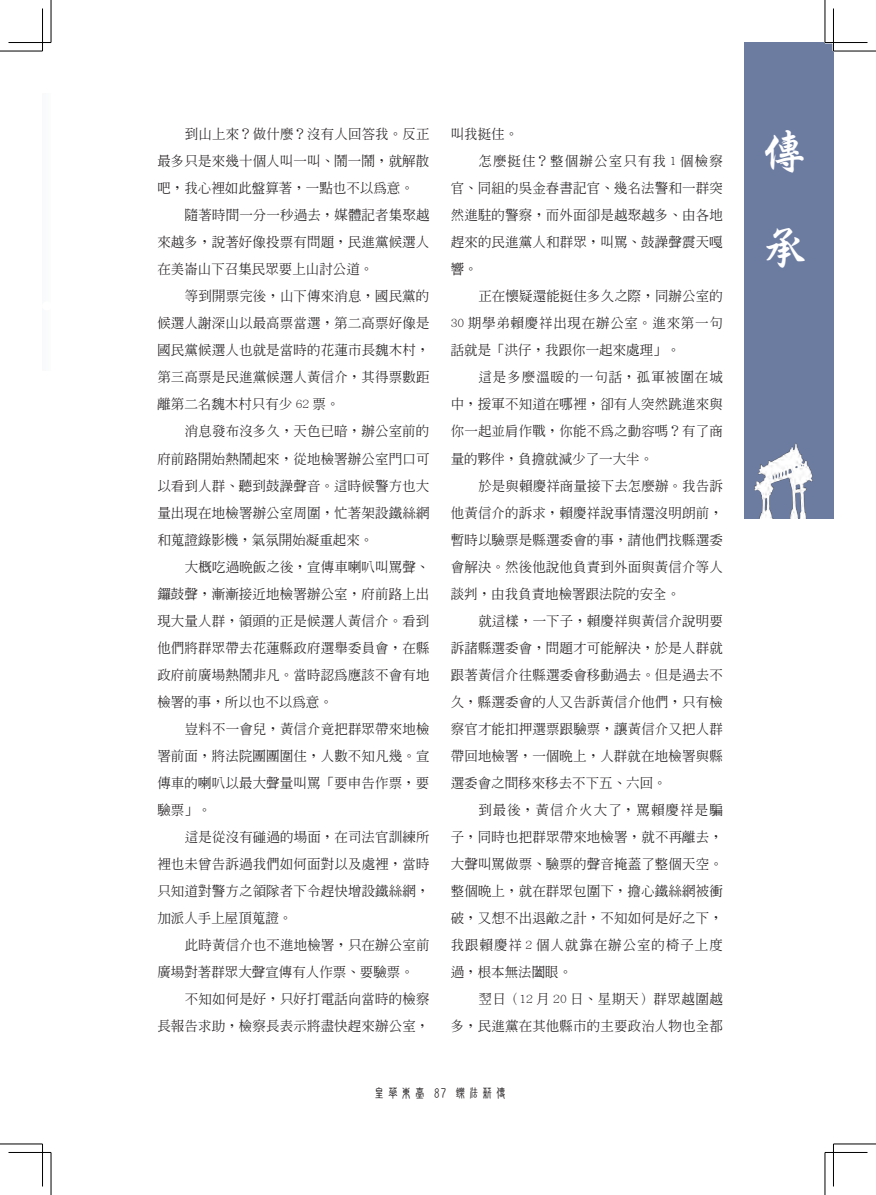
<style>
.page{position:relative;width:876px;height:1195px;background:#fff}
.page>*{position:absolute;margin:0;border:0;box-sizing:border-box;transform-origin:0 0}
.t1{font:48px/96px "DF Xing Kai W5 WIN BF";color:#fff}
.內文1{font:500 13.5px/27px "Inn Ming";letter-spacing:.01em;color:#231f20;text-align:justify}
.t2{font:13.5px "DF New Chuan W5 WIN BF";color:#231f20}
</style>
<div class="page">
<div style="left:43px;top:94px;width:8px;height:277px;background:#fafbfc"></div>
<div style="left:744px;top:43px;width:89px;height:476px;background:#6c7ca1"></div>
<img style="left:754px;top:443px;width:59px;height:76px">
<hr style="left:825px;top:41px;width:42px;height:3px;background:#fff">
<hr style="left:832px;top:9px;width:2px;height:42px;background:#fff">
<hr style="left:0;top:51px;width:43px;height:1px;background:#000">
<hr style="left:833px;top:51px;width:43px;height:1px;background:#000">
<hr style="left:0;top:1144px;width:43px;height:1px;background:#000">
<hr style="left:833px;top:1144px;width:43px;height:1px;background:#000">
<hr style="left:51px;top:0;width:1px;height:43px;background:#000">
<hr style="left:51px;top:1152px;width:1px;height:43px;background:#000">
<hr style="left:825px;top:0;width:1px;height:43px;background:#000">
<hr style="left:825px;top:1152px;width:1px;height:43px;background:#000">
<hr style="left:9px;top:42px;width:42px;height:1px;background:#000">
<hr style="left:825px;top:42px;width:42px;height:1px;background:#000">
<hr style="left:9px;top:1152px;width:42px;height:1px;background:#000">
<hr style="left:825px;top:1152px;width:42px;height:1px;background:#000">
<hr style="left:42px;top:9px;width:1px;height:42px;background:#000">
<hr style="left:42px;top:1144px;width:1px;height:42px;background:#000">
<hr style="left:833px;top:9px;width:1px;height:42px;background:#000">
<hr style="left:833px;top:1144px;width:1px;height:42px;background:#000">
<p class="內文1" style="left:157px;top:121px;width:274px;text-indent:28px">到山上來？做什麼？沒有人回答我。反正最多只是來幾十個人叫一叫、鬧一鬧，就解散吧，我心裡如此盤算著，一點也不以為意。</p>
<p class="內文1" style="left:157px;top:202px;width:274px;text-indent:28px">隨著時間一分一秒過去，媒體記者集聚越來越多，說著好像投票有問題，民進黨候選人在美崙山下召集民眾要上山討公道。</p>
<p class="內文1" style="left:157px;top:283px;width:274px;text-indent:28px">等到開票完後，山下傳來消息，國民黨的候選人謝深山以最高票當選，第二高票好像是國民黨候選人也就是當時的花蓮市長魏木村，第三高票是民進黨候選人黃信介，其得票數距離第二名魏木村只有少 62 票。</p>
<p class="內文1" style="left:157px;top:418px;width:274px;text-indent:28px">消息發布沒多久，天色已暗，辦公室前的府前路開始熱鬧起來，從地檢署辦公室門口可以看到人群、聽到鼓譟聲音。這時候警方也大量出現在地檢署辦公室周圍，忙著架設鐵絲網和蒐證錄影機，氣氛開始凝重起來。</p>
<p class="內文1" style="left:157px;top:553px;width:274px;text-indent:28px">大概吃過晚飯之後，宣傳車喇叭叫罵聲、鑼鼓聲，漸漸接近地檢署辦公室，府前路上出現大量人群，領頭的正是候選人黃信介。看到他們將群眾帶去花蓮縣政府選舉委員會，在縣政府前廣場熱鬧非凡。當時認為應該不會有地檢署的事，所以也不以為意。</p>
<p class="內文1" style="left:157px;top:715px;width:274px;text-indent:28px">豈料不一會兒，黃信介竟把群眾帶來地檢署前面，將法院團團圍住，人數不知凡幾。宣傳車的喇叭以最大聲量叫罵「要申告作票，要驗票」。</p>
<p class="內文1" style="left:157px;top:823px;width:274px;text-indent:28px">這是從沒有碰過的場面，在司法官訓練所裡也未曾告訴過我們如何面對以及處裡，當時只知道對警方之領隊者下令趕快增設鐵絲網，加派人手上屋頂蒐證。</p>
<p class="內文1" style="left:157px;top:931px;width:274px;text-indent:28px">此時黃信介也不進地檢署，只在辦公室前廣場對著群眾大聲宣傳有人作票、要驗票。</p>
<p class="內文1" style="left:157px;top:985px;width:274px;text-align:right">不知如何是好，只好打電話向當時的檢察<br>長報告求助，檢察長表示將盡快趕來辦公室，</p>
<p class="內文1" style="left:451px;top:121px;width:69px">叫我挺住。</p>
<p class="內文1" style="left:451px;top:148px;width:274px;text-indent:28px">怎麼挺住？整個辦公室只有我 1 個檢察官、同組的吳金春書記官、幾名法警和一群突然進駐的警察，而外面卻是越聚越多、由各地趕來的民進黨人和群眾，叫罵、鼓譟聲震天嘎響。</p>
<p class="內文1" style="left:451px;top:283px;width:274px;text-indent:28px">正在懷疑還能挺住多久之際，同辦公室的30 期學弟賴慶祥出現在辦公室。進來第一句話就是「洪仔，我跟你一起來處理」。</p>
<p class="內文1" style="left:451px;top:364px;width:274px;text-indent:28px">這是多麼溫暖的一句話，孤軍被圍在城中，援軍不知道在哪裡，卻有人突然跳進來與你一起並肩作戰，你能不為之動容嗎？有了商量的夥伴，負擔就減少了一大半。</p>
<p class="內文1" style="left:451px;top:472px;width:274px;text-indent:28px">於是與賴慶祥商量接下去怎麼辦。我告訴他黃信介的訴求，賴慶祥說事情還沒明朗前，暫時以驗票是縣選委會的事，請他們找縣選委會解決。然後他說他負責到外面與黃信介等人談判，由我負責地檢署跟法院的安全。</p>
<p class="內文1" style="left:451px;top:607px;width:274px;text-indent:28px">就這樣，一下子，賴慶祥與黃信介說明要訴諸縣選委會，問題才可能解決，於是人群就跟著黃信介往縣選委會移動過去。但是過去不久，縣選委會的人又告訴黃信介他們，只有檢察官才能扣押選票跟驗票，讓黃信介又把人群帶回地檢署，一個晚上，人群就在地檢署與縣選委會之間移來移去不下五、六回。</p>
<p class="內文1" style="left:451px;top:796px;width:274px;text-indent:28px">到最後，黃信介火大了，罵賴慶祥是騙子，同時也把群眾帶來地檢署，就不再離去，大聲叫罵做票、驗票的聲音掩蓋了整個天空。整個晚上，就在群眾包圍下，擔心鐵絲網被衝破，又想不出退敵之計，不知如何是好之下，我跟賴慶祥 2 個人就靠在辦公室的椅子上度過，根本無法闔眼。</p>
<p class="內文1" style="left:451px;top:985px;width:274px;text-align:right">翌日（12 月 20 日、星期天）群眾越圍越<br>多，民進黨在其他縣市的主要政治人物也全都</p>
<p class="t2" style="left:373px;top:1086px;width:136px">皇華東臺 87 鑠法薪傳</p>
<h1 class="t1" style="left:760px;top:104px;width:46px">傳承</h1>
</div>
